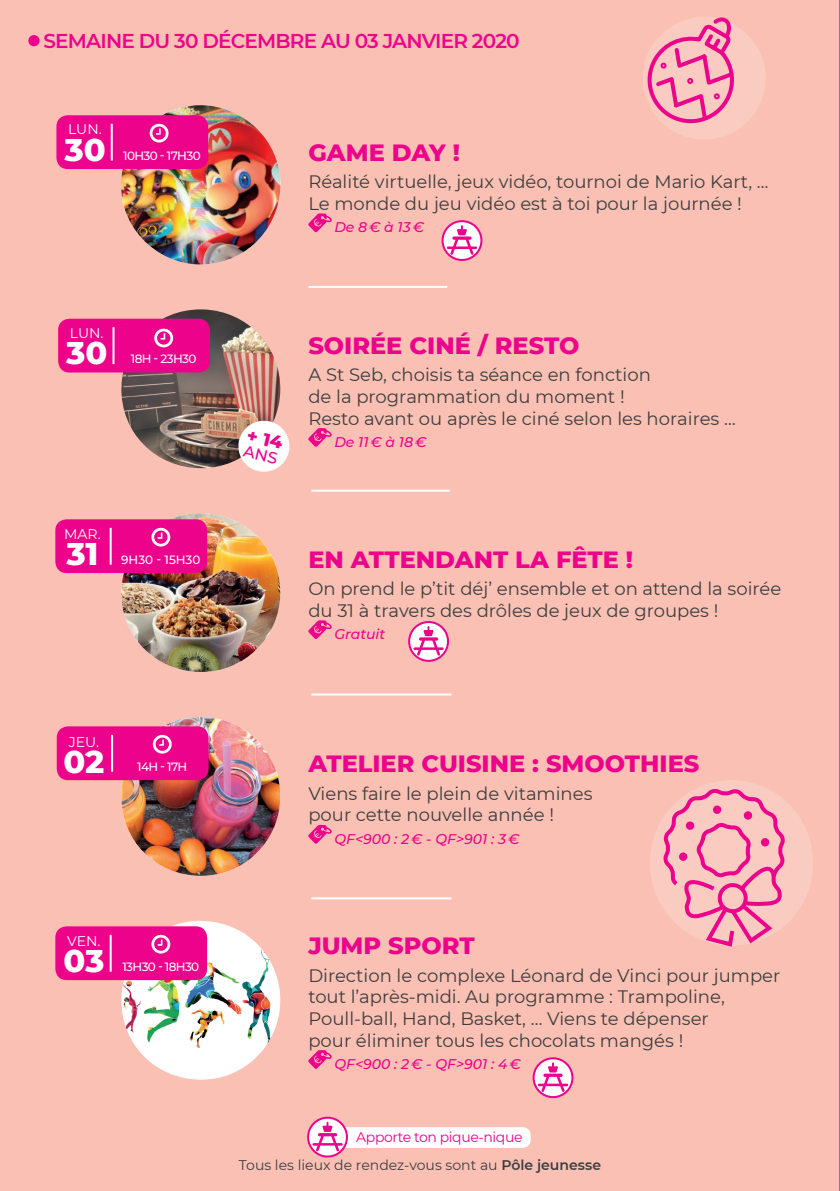
<style>
.page{position:relative;width:840px;height:1191px;background:#fff}
.page>*{position:absolute;margin:0;border:0;box-sizing:border-box;transform-origin:0 0}
.t1{font:800 32px "Montserrat";color:#fff}
.t2{font:800 24px "Montserrat";color:#ed028c}
.t3{font:600 20px "Montserrat";letter-spacing:-.04em;color:#ed028c}
.t4{font:18px/21.6px "Montserrat";color:#3e3e3f}
.t5{font:italic 500 14px "Montserrat";color:#ed028c}
.t6{font:14px "Montserrat";color:#3e3e3f}
.t7{font:14px "Montserrat";letter-spacing:-.03em;color:#ed028c}
.t8{font:14px "Montserrat";color:#fff}
.t9{font:500 12px "Montserrat";letter-spacing:-.05em;color:#fff}
.t10{font:500 12px "Montserrat";color:#fff}
.s1{font-weight:600}
</style>
<div class="page">
<div style="left:0;top:0;width:839px;height:1191px;background:#fac0b3"></div>
<div style="left:28px;top:35px;width:12px;height:11px;background:#ed028c;border-radius:50%"></div>
<svg style="left:308px;top:213px;width:24px;height:19px"></svg>
<div style="left:56px;top:115px;width:152px;height:54px;background:#ed028c;border-radius:11px"></div>
<img style="left:109px;top:94px;width:182px;height:181px">
<img style="left:120px;top:309px;width:161px;height:159px">
<svg style="left:308px;top:428px;width:24px;height:19px"></svg>
<div style="left:58px;top:319px;width:152px;height:53px;background:#ed028c;border-radius:11px"></div>
<hr style="left:112px;top:327px;width:2px;height:37px;background:#fff">
<svg style="left:154px;top:328px;width:20px;height:19px"></svg>
<hr style="left:308px;top:286px;width:139px;height:2px;background:#fff">
<hr style="left:311px;top:490px;width:139px;height:2px;background:#fff">
<svg style="left:308px;top:620px;width:24px;height:19px"></svg>
<div style="left:55px;top:519px;width:152px;height:54px;background:#ed028c;border-radius:11px"></div>
<hr style="left:110px;top:528px;width:2px;height:36px;background:#fff">
<img style="left:120px;top:511px;width:161px;height:161px">
<hr style="left:311px;top:693px;width:140px;height:2px;background:#fff">
<svg style="left:308px;top:1050px;width:24px;height:19px"></svg>
<div style="left:55px;top:926px;width:152px;height:54px;background:#ed028c;border-radius:11px"></div>
<hr style="left:110px;top:934px;width:2px;height:37px;background:#fff">
<svg style="left:120px;top:919px;width:161px;height:161px"></svg>
<div style="left:320px;top:1127px;width:210px;height:20px;background:#fff;border-radius:8px"></div>
<svg style="left:308px;top:825px;width:24px;height:19px"></svg>
<div style="left:57px;top:726px;width:151px;height:54px;background:#ed028c;border-radius:11px"></div>
<hr style="left:111px;top:735px;width:2px;height:36px;background:#fff">
<img style="left:120px;top:715px;width:161px;height:161px">
<hr style="left:311px;top:897px;width:140px;height:2px;background:#fff">
<svg style="left:442px;top:221px;width:39px;height:39px"></svg>
<div style="left:441px;top:220px;width:41px;height:41px;border:2px solid #ed028c;border-radius:50%"></div>
<svg style="left:446px;top:225px;width:31px;height:30px"></svg>
<svg style="left:409px;top:622px;width:39px;height:39px"></svg>
<div style="left:408px;top:621px;width:41px;height:41px;border:2px solid #ed028c;border-radius:50%"></div>
<svg style="left:413px;top:626px;width:30px;height:30px"></svg>
<svg style="left:533px;top:1058px;width:39px;height:39px"></svg>
<div style="left:532px;top:1057px;width:41px;height:41px;border:2px solid #ed028c;border-radius:50%"></div>
<svg style="left:537px;top:1062px;width:31px;height:30px"></svg>
<svg style="left:308px;top:1117px;width:39px;height:39px"></svg>
<div style="left:307px;top:1116px;width:41px;height:41px;border:2px solid #ed028c;border-radius:50%"></div>
<svg style="left:312px;top:1121px;width:30px;height:30px"></svg>
<div style="left:649px;top:780px;width:163px;height:165px;background:#faccc1;border-radius:50%"></div>
<div style="left:642px;top:17px;width:123px;height:122px;background:#faccc1;border-radius:50%"></div>
<svg style="left:643px;top:19px;width:93px;height:108px"></svg>
<svg style="left:659px;top:763px;width:128px;height:198px"></svg>
<svg style="left:236px;top:418px;width:56px;height:56px"></svg>
<p class="t3" style="left:43px;top:26px;width:477px">SEMAINE DU 30 DÉCEMBRE AU 03 JANVIER 2020</p>
<p class="t8" style="left:68px;top:120px;width:35px">LUN.</p>
<p class="t1" style="left:64px;top:126px;width:43px">30</p>
<p class="t9" style="left:123px;top:147px;width:79px">10H30 - 17H30</p>
<p class="t8" style="left:70px;top:323px;width:35px">LUN.</p>
<p class="t1" style="left:66px;top:329px;width:43px">30</p>
<p class="t9" style="left:131px;top:350px;width:67px">18H - 23H30</p>
<p class="t8" style="left:64px;top:524px;width:38px">MAR.</p>
<p class="t1" style="left:66px;top:530px;width:34px">31</p>
<p class="t10" style="left:121px;top:551px;width:81px">9H30 - 15H30</p>
<p class="t2" style="left:308px;top:135px;width:153px">GAME DAY !</p>
<p class="t4" style="left:308px;top:170px;width:461px">Réalité virtuelle, jeux vidéo, tournoi de Mario Kart, …<br>Le monde du jeu vidéo est à toi pour la journée !</p>
<p class="t5" style="left:334px;top:217px;width:91px">De 8 € à 13 €</p>
<p class="t2" style="left:308px;top:328px;width:272px">SOIRÉE CINÉ / RESTO</p>
<p class="t4" style="left:308px;top:363px;width:428px">A St Seb, choisis ta séance en fonction<br>de la programmation du moment !<br>Resto avant ou après le ciné selon les horaires …</p>
<p class="t5" style="left:334px;top:432px;width:93px">De 11 € à 18 €</p>
<p class="t2" style="left:308px;top:542px;width:326px">EN ATTENDANT LA FÊTE !</p>
<p class="t4" style="left:308px;top:577px;width:474px">On prend le p’tit déj’ ensemble et on attend la soirée du 31 à travers des drôles de jeux de groupes !</p>
<p class="t5" style="left:334px;top:624px;width:52px">Gratuit</p>
<p class="t8" style="left:69px;top:732px;width:32px">JEU.</p>
<p class="t1" style="left:63px;top:738px;width:42px">02</p>
<p class="t9" style="left:137px;top:758px;width:52px">14H - 17H</p>
<p class="t8" style="left:67px;top:931px;width:35px">VEN.</p>
<p class="t1" style="left:63px;top:936px;width:42px">03</p>
<p class="t9" style="left:122px;top:958px;width:78px">13H30 - 18H30</p>
<p class="t2" style="left:308px;top:746px;width:392px">ATELIER CUISINE : SMOOTHIES</p>
<p class="t4" style="left:308px;top:782px;width:285px">Viens faire le plein de vitamines pour cette nouvelle année !</p>
<p class="t5" style="left:334px;top:829px;width:186px">QF&lt;900 : 2 € - QF&gt;901 : 3 €</p>
<p class="t2" style="left:308px;top:928px;width:168px">JUMP SPORT</p>
<p class="t4" style="left:308px;top:964px;width:473px">Direction le complexe Léonard de Vinci pour jumper tout l’après-midi. Au programme : Trampoline, Poull-ball, Hand, Basket, … Viens te dépenser<br>pour éliminer tous les chocolats mangés !</p>
<p class="t5" style="left:334px;top:1054px;width:188px">QF&lt;900 : 2 € - QF&gt;901 : 4 €</p>
<p class="t7" style="left:356px;top:1127px;width:167px">Apporte ton pique-nique</p>
<p class="t6" style="left:239px;top:1155px;width:363px">Tous les lieux de rendez-vous sont au <span class="s1">Pôle jeunesse</span></p>
</div>
